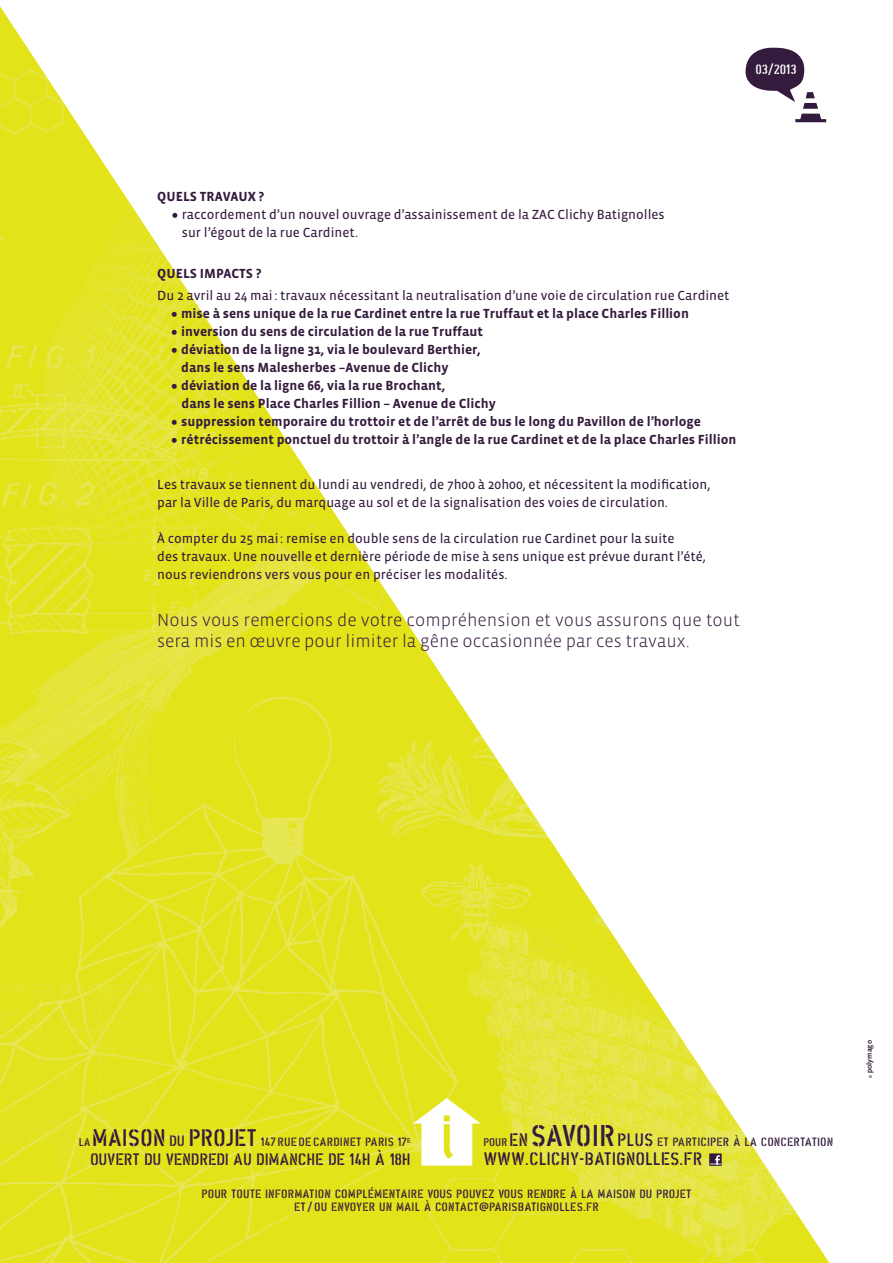
<style>
.page{position:relative;width:893px;height:1263px;background:#fff}
.page>*{position:absolute;margin:0;border:0;box-sizing:border-box;transform-origin:0 0}
.t1{font:300 18px/21px "Vista Sans";color:#341b3d}
.t2{font:18px "Din Semavip";letter-spacing:-.01em;color:#341b3d}
.t3{font:16.5px "Din Semavip";letter-spacing:-.02em;color:#341b3d}
.t4{font:13.65px "Din Semavip";letter-spacing:-.01em;color:#fff}
.t5{font:13.5px/18px "Vista Sans Reg";color:#341b3d}
.t6{font:700 13.5px/18px "Vista Sans";color:#341b3d}
.t7{font:12px/13.5px "Din Semavip";letter-spacing:.005em;color:#341b3d;text-align:center}
.t8{font:700 7.5px "Polysyntax";letter-spacing:.015em;color:#341b3d}
.s1{font-size:24px}
.s2{font-size:24px;color:#fff}
.s3{font-family:"Vista Sans Reg";font-weight:400;font-size:24px}
.s4{font-size:11.25px}
.s5{font-size:18px}
.s6{font-size:30px}
.s7{font-size:23.85px}
.s8{font-size:15px}
.s9{font-size:3.75px}
</style>
<div class="page">
<img style="left:0;top:7px;width:829px;height:1256px">
<svg style="left:744px;top:45px;width:82px;height:77px"></svg>
<svg style="left:413px;top:1098px;width:68px;height:67px"></svg>
<div style="left:709px;top:1153px;width:13px;height:13px;background:#341b3d"></div>
<svg style="left:710px;top:1155px;width:11px;height:10px"></svg>
<p class="t4" style="left:755px;top:61px;width:43px">03/2013</p>
<p class="t6" style="left:157px;top:188px;width:108px">Quels travaux ?</p>
<p class="t5" style="left:171px;top:206px;width:495px"><span class="s1">•</span> raccordement d’un nouvel ouvrage d’assainissement de la ZAC Clichy Batignolles</p>
<p class="t5" style="left:171px;top:224px;width:189px"><span class="s2">•</span> sur l’égout de la rue Cardinet.</p>
<p class="t6" style="left:157px;top:264px;width:106px">Quels impacts ?</p>
<p class="t5" style="left:157px;top:287px;width:574px">Du 2 avril au 24 mai: travaux nécessitant la neutralisation d’une voie de circulation rue Cardinet</p>
<p class="t6" style="left:170px;top:305px;width:520px"><span class="s3">•</span> mise à sens unique de la rue Cardinet entre la rue Truffaut et la place Charles Fillion</p>
<p class="t6" style="left:170px;top:323px;width:314px"><span class="s3">•</span> inversion du sens de circulation de la rue Truffaut</p>
<p class="t6" style="left:181px;top:341px;width:301px;text-indent:-11px"><span class="s3">•</span> déviation de la ligne 31, via le boulevard Berthier, dans le sens Malesherbes –Avenue de Clichy</p>
<p class="t6" style="left:181px;top:377px;width:316px;text-indent:-11px"><span class="s3">•</span> déviation de la ligne 66, via la rue Brochant,<br>dans le sens Place Charles Fillion – Avenue de Clichy</p>
<p class="t6" style="left:170px;top:413px;width:532px"><span class="s3">•</span> suppression temporaire du trottoir et de l’arrêt de bus le long du Pavillon de l’horloge</p>
<p class="t6" style="left:170px;top:431px;width:568px"><span class="s3">•</span> rétrécissement ponctuel du trottoir à l’angle de la rue Cardinet et de la place Charles Fillion</p>
<p class="t5" style="left:157px;top:476px;width:555px">Les travaux se tiennent du lundi au vendredi, de 7h00 à 20h00, et nécessitent la modification, par la Ville de Paris, du marquage au sol et de la signalisation des voies de circulation.</p>
<p class="t5" style="left:157px;top:530px;width:550px">À compter du 25 mai: remise en double sens de la circulation rue Cardinet pour la suite<br>des travaux. Une nouvelle et dernière période de mise à sens unique est prévue durant l’été, nous reviendrons vers vous pour en préciser les modalités.</p>
<h1 class="t1" style="left:157px;top:610px;width:584px">Nous vous remercions de votre compréhension et vous assurons que tout sera mis en œuvre pour limiter la gêne occasionnée par ces travaux.</h1>
<p class="t7" style="left:483px;top:1135px;width:352px"><span class="s4">POUR</span> <span class="s5">EN</span> <span class="s6">SAVOIR</span> <span class="s5">PLUS</span> ET PARTICIPER À LA CONCERTATION</p>
<h1 class="t2" style="left:483px;top:1149px;width:218px">WWW.CLICHY-BATIGNOLLES.FR</h1>
<p class="t7" style="left:79px;top:1135px;width:271px"><span class="s4">LA</span><span class="s7">MAISON</span> <span class="s8">DU</span> <span class="s7">PROJET</span> 147 RUE DE CARDINETPA</p>
<p class="t7" style="left:378px;top:1135px;width:33px">RIS 17<sup>E</sup></p>
<p class="t3" style="left:90px;top:1150px;width:198px">OUVERTDU VENDREDI AU DIMANCHEDE</p>
<p class="t3" style="left:349px;top:1150px;width:19px">14HÀ</p>
<p class="t3" style="left:390px;top:1150px;width:20px">18H</p>
<p class="t7" style="left:202px;top:1187px;width:491px">POUR TOUTE INFORMATION COMPLÉMENTAIRE VOUS POUVEZ VOUS RENDRE À LA MAISON DU PROJET<br>ET / OU ENVOYERUN MAIL À CONTACT@PARISBATIGNOLLES.FR</p>
<p class="t8" style="left:865px;top:1077px;width:39px;rotate:-90deg"><span class="s9">©</span> polymago</p>
</div>
